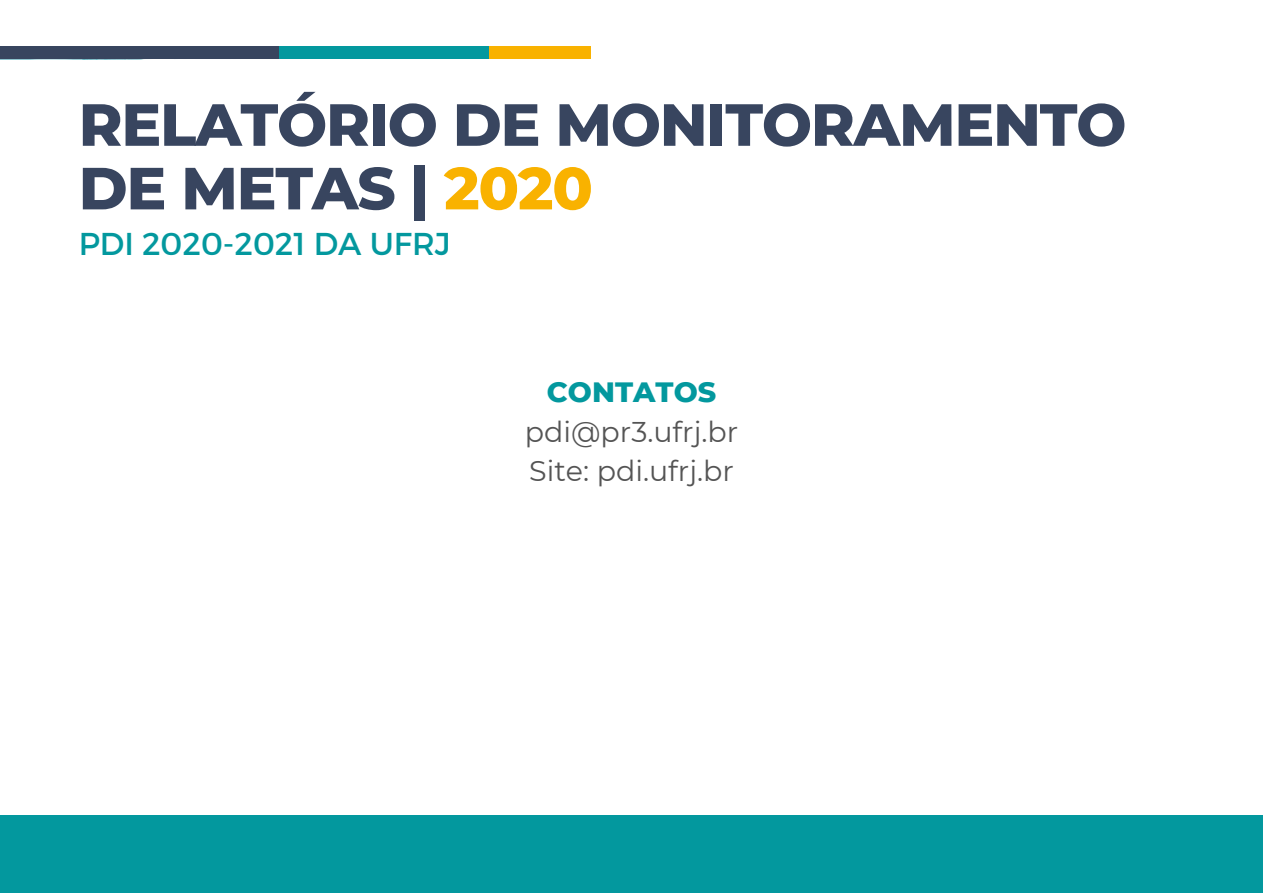
<style>
.page{position:relative;width:1263px;height:893px;background:#fff}
.page>*{position:absolute;margin:0;border:0;box-sizing:border-box;transform-origin:0 0}
.t1{font:800 59.32px/63.6px "Montserrat";letter-spacing:-.02em;color:#38455f}
.t2{font:31.58px "Montserrat";color:#03989e}
.t3{font:28.5px/39.4px "Montserrat";color:#545454}
.t4{font:800 28.5px "Montserrat";color:#03989e}
.s1{color:#f9b200}
</style>
<div class="page">
<div style="left:489px;top:46px;width:102px;height:13px;background:#f9b200"></div>
<div style="left:279px;top:46px;width:210px;height:13px;background:#03989e"></div>
<div style="left:0;top:46px;width:278px;height:13px;background:#38455f"></div>
<div style="left:0;top:815px;width:1263px;height:78px;background:#03989e"></div>
<p class="t1" style="left:79px;top:93px;width:1049px">RELATÓRIO DE MONITORAMENTO<br>DE METAS | <span class="s1">2020</span></p>
<p class="t2" style="left:79px;top:223px;width:373px">PDI 2020-2021 DA UFRJ</p>
<p class="t4" style="left:547px;top:375px;width:171px">CONTATOS</p>
<p class="t3" style="left:525px;top:412px;width:215px">pdi@pr3.ufrj.br<br>Site: pdi.ufrj.br</p>
</div>
